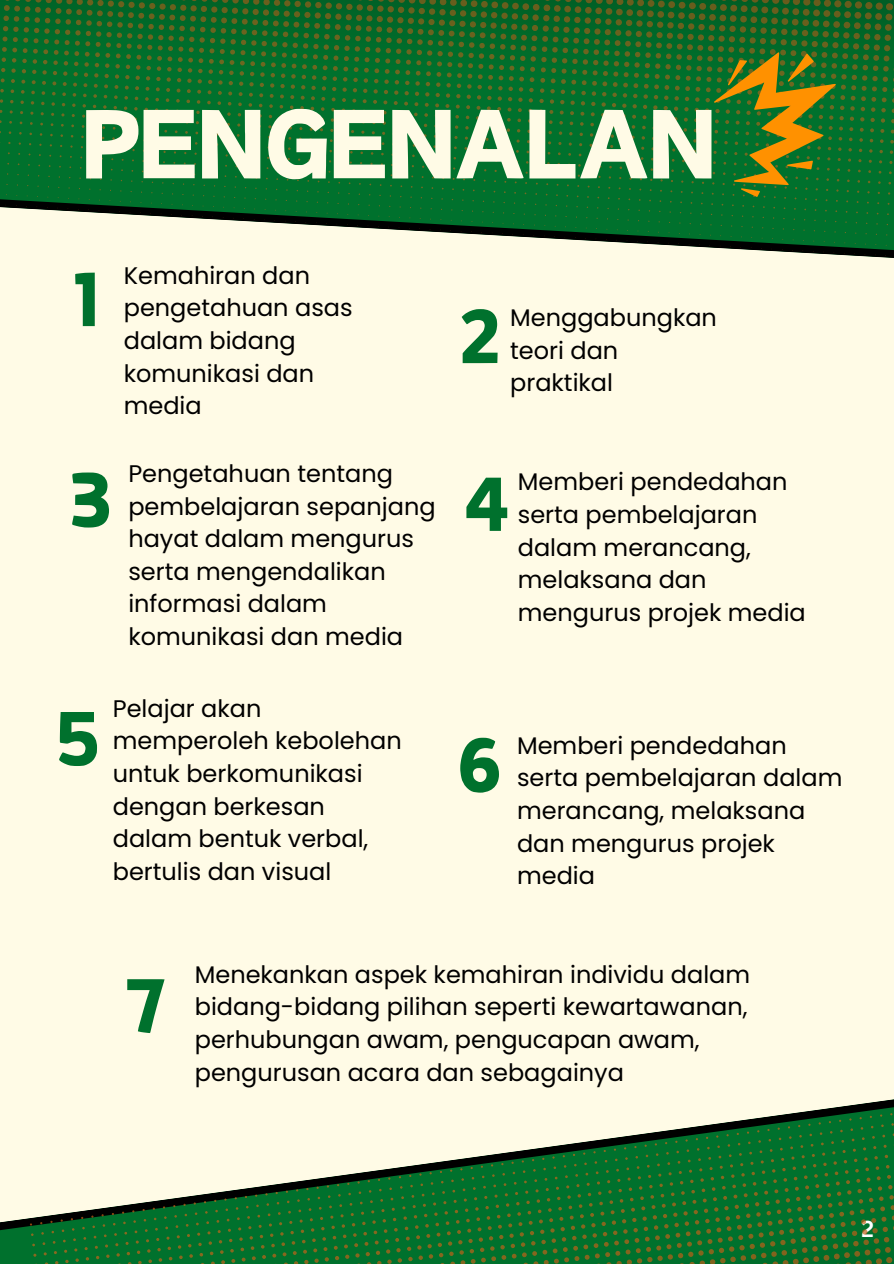
<style>
.page{position:relative;width:894px;height:1264px;background:#fff}
.page>*{position:absolute;margin:0;border:0;box-sizing:border-box;transform-origin:0 0}
.t1{font:115.5px "Canva Sweet Heart";color:#fffbe6}
.t2{font:90px "Canva Sweet Heart";color:#00712d}
.t3{font:24px/32.7px "Poppins";color:#000}
.t4{font:700 22.5px "Canva Sans";color:#fff}
</style>
<div class="page">
<div style="left:0;top:0;width:893px;height:1263px;background:#fffbe6"></div>
<svg style="left:0;top:0;width:893px;height:258px;background:#27793d"></svg>
<svg style="left:0;top:1218px;width:27px;height:45px"></svg>
<svg style="left:705px;top:41px;width:151px;height:159px;background:#3f7522"></svg>
<svg style="left:27px;top:1099px;width:866px;height:164px;fill:#00712d"></svg>
<p class="t1" style="left:81px;top:90px;width:636px">PENGENALAN</p>
<p class="t2" style="left:74px;top:257px;width:26px">1</p>
<p class="t3" style="left:124px;top:259px;width:230px">Kemahiran dan pengetahuan asas dalam bidang komunikasi dan media</p>
<p class="t2" style="left:458px;top:294px;width:45px">2</p>
<p class="t3" style="left:510px;top:301px;width:208px">Menggabungkan teori dan praktikal</p>
<p class="t3" style="left:128px;top:457px;width:309px">Pengetahuan tentang pembelajaran sepanjang hayat dalam mengurus serta mengendalikan informasi dalam komunikasi dan media</p>
<p class="t2" style="left:69px;top:458px;width:46px">3</p>
<p class="t2" style="left:462px;top:462px;width:49px">4</p>
<p class="t3" style="left:517px;top:465px;width:289px">Memberi pendedahan serta pembelajaran dalam merancang, melaksana dan mengurus projek media</p>
<p class="t2" style="left:55px;top:696px;width:47px">5</p>
<p class="t3" style="left:113px;top:692px;width:290px">Pelajar akan memperoleh kebolehan untuk berkomunikasi dengan berkesan dalam bentuk verbal, bertulis dan visual</p>
<p class="t2" style="left:456px;top:723px;width:47px">6</p>
<p class="t3" style="left:517px;top:728px;width:327px">Memberi pendedahan serta pembelajaran dalam merancang, melaksana dan mengurus projek media</p>
<p class="t2" style="left:124px;top:963px;width:46px">7</p>
<p class="t3" style="left:195px;top:957px;width:557px">Menekankan aspek kemahiran individu dalam bidang-bidang pilihan seperti kewartawanan, perhubungan awam, pengucapan awam, pengurusan acara dan sebagainya</p>
<h1 class="t4" style="left:861px;top:1213px;width:14px">2</h1>
</div>
